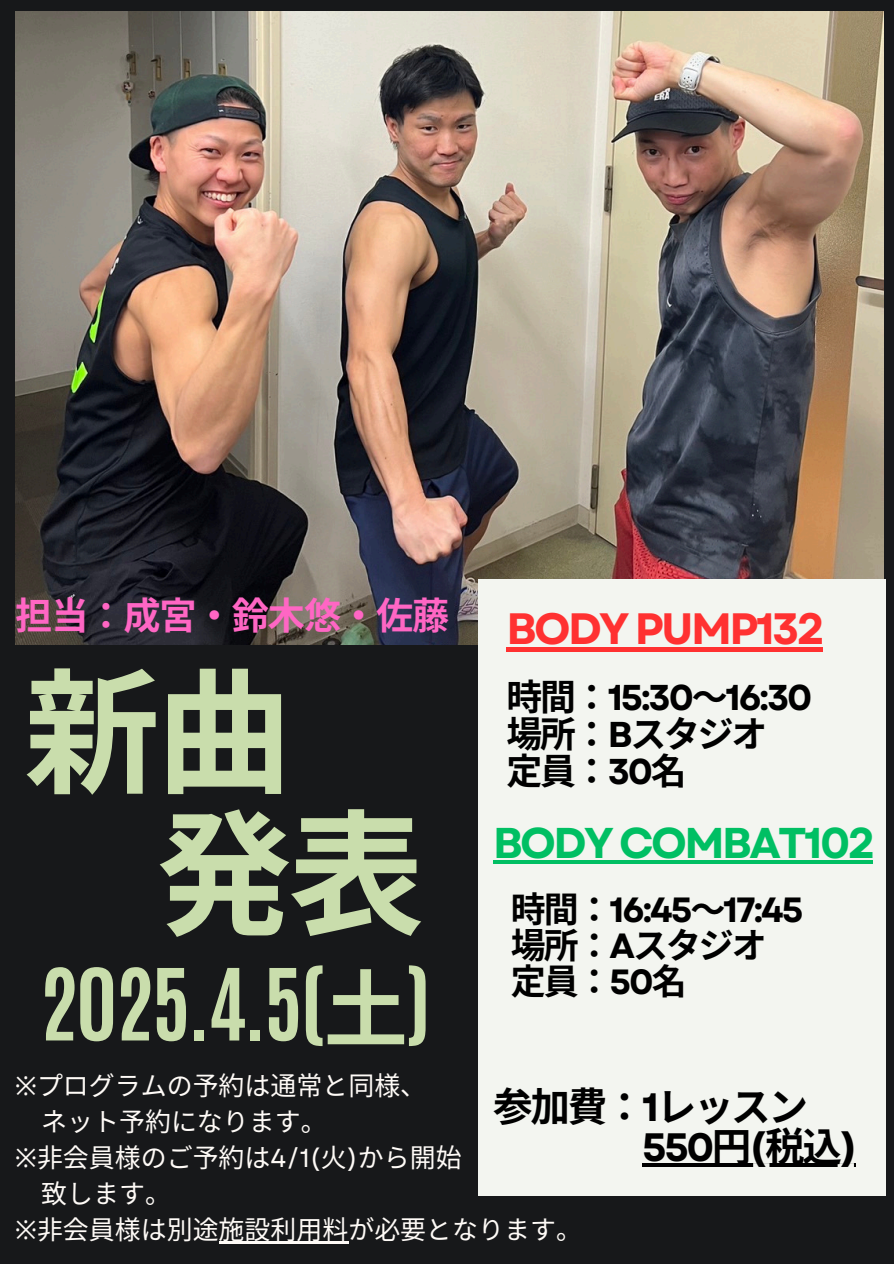
<style>
.page{position:relative;width:894px;height:1264px;background:#fff}
.page>*{position:absolute;margin:0;border:0;box-sizing:border-box;transform-origin:0 0}
.t1{font:700 136.05px/141.8px "Noto Sans CJ Ksc";color:#c9ddac}
.t2{font:700 84.3px "Antonio";color:#c9ddac}
.t3{font:700 43.8px "Garet";letter-spacing:-.06em;color:#ff3131}
.t4{font:700 43.05px "Garet";letter-spacing:-.06em;color:#00bf63}
.t5{font:700 39.6px "Noto Sans CJ Ksc";color:#000}
.t6{font:700 39.6px "Garet";color:#000}
.t7{font:700 37.2px "Noto Sans CJ Ksc";color:#ff66c4}
.t8{font:700 35.85px/37px "Noto Sans CJ Ksc";letter-spacing:-.06em;color:#000}
.t9{font:700 34.95px/36px "Noto Sans CJ Ksc";letter-spacing:-.06em;color:#000}
.t10{font:25.95px "Noto Sans CJ Ksc";color:#fffbf7}
.s1{font-family:"Noto Sans CJ Ksc"}
.s2{font-family:"Garet"}
.s3{font-family:"Noto Sans"}
</style>
<div class="page">
<div style="left:0;top:0;width:893px;height:1263px;background:#17181a"></div>
<img style="left:15px;top:12px;width:868px;height:632px">
<hr style="left:218px;top:1241px;width:130px;height:2px;background:#fffbf7">
<div style="left:478px;top:579px;width:407px;height:616px;background:#f3f5f0"></div>
<hr style="left:506px;top:647px;width:316px;height:4px;background:#ff3131">
<hr style="left:493px;top:860px;width:379px;height:3px;background:#00bf63">
<hr style="left:642px;top:1163px;width:213px;height:3px;background:#000">
<p class="t7" style="left:15px;top:586px;width:434px">担当： 成宮・鈴木悠・佐藤</p>
<h4 class="t1" style="left:156px;top:654px;width:264px;text-indent:-132px">新曲発表</h4>
<h1 class="t2" style="left:39px;top:944px;width:393px">2025.4.5(<span class="s1">土</span>)</h1>
<h2 class="t3" style="left:506px;top:597px;width:320px">BODY PUMP132</h2>
<p class="t8" style="left:506px;top:676px;width:307px">時間： <span class="s2">15:30</span>～<span class="s2">16:30</span>場所： <span class="s2">B</span>スタジオ<br>定員： <span class="s2">30</span>名</p>
<p class="t4" style="left:493px;top:811px;width:383px">BODY COMBAT102</p>
<p class="t9" style="left:510px;top:889px;width:294px">時間： <span class="s2">16:45</span>～<span class="s2">17:45</span>場所： <span class="s2">A</span>スタジオ定員： <span class="s2">50</span>名</p>
<h3 class="t10" style="left:15px;top:1065px;width:412px"><span class="s3">※</span>プログラムの予約は通常と同様、</h3>
<h4 class="t10" style="left:41px;top:1101px;width:287px">ネット予約になります。</h4>
<h3 class="t10" style="left:15px;top:1137px;width:446px"><span class="s3">※</span>非会員様のご予約は<span class="s2">4/1(</span>火<span class="s2">)</span>から開始</h3>
<h4 class="t10" style="left:41px;top:1173px;width:131px">致します。</h4>
<h3 class="t10" style="left:15px;top:1209px;width:568px"><span class="s3">※</span>非会員様は別途施設利用料が必要となります。</h3>
<p class="t5" style="left:493px;top:1074px;width:316px">参加費： <span class="s2">1</span>レッスン</p>
<p class="t6" style="left:642px;top:1118px;width:217px">550<span class="s1">円</span>(<span class="s1">税込</span>)</p>
</div>
